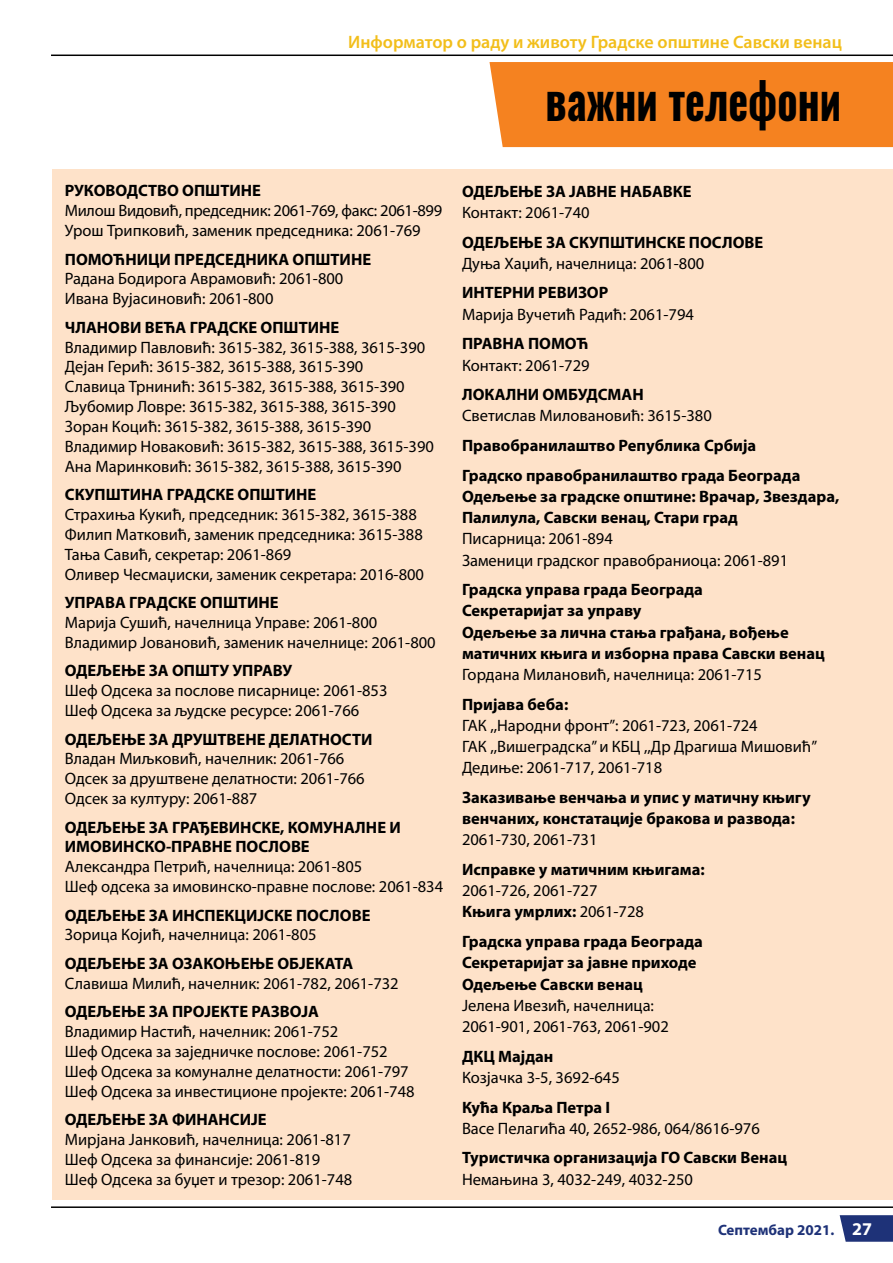
<style>
.page{position:relative;width:893px;height:1263px;background:#fff}
.page>*{position:absolute;margin:0;border:0;box-sizing:border-box;transform-origin:0 0}
.t1{font:700 50.4px "Oswald";color:#000;scale:.83 1}
.t2{font:600 18px "Myriad Pro";color:#f2be1a}
.t3{font:16.5px/20px "Myriad Pro";color:#000}
.t4{font:700 16.5px/21.1px "Myriad Pro";color:#000}
.t5{font:700 15px "Myriad Pro";color:#1e3278}
.s1{font-weight:700}
.s2{font-size:18px;color:#fff}
</style>
<div class="page">
<svg style="left:840px;top:1215px;width:53px;height:27px"></svg>
<hr style="left:51px;top:1206px;width:842px;height:2px;background:#000">
<hr style="left:51px;top:55px;width:842px;height:1px;background:#000">
<div style="left:52px;top:169px;width:841px;height:1030px;background:#fee2c9"></div>
<div style="left:489px;top:62px;width:404px;height:85px;background:#f58220"></div>
<p class="t2" style="left:348px;top:30px;width:495px">Информатор о раду и животу Градске општине Савски венац</p>
<h1 class="t1" style="left:546px;top:65px;width:358px">важни телефони</h1>
<p class="t4" style="left:65px;top:180px;width:198px">РУКОВОДСТВО ОПШТИНЕ</p>
<p class="t3" style="left:65px;top:200px;width:379px">Милош Видовић, председник: 2061-769, факс: 2061-899<br>Урош Трипковић, заменик председника: 2061-769</p>
<p class="t4" style="left:65px;top:248px;width:308px">ПОМОЋНИЦИ ПРЕДСЕДНИКА ОПШТИНЕ</p>
<p class="t3" style="left:65px;top:269px;width:280px">Радана Бодирога Аврамовић: 2061-800<br>Ивана Вујасиновић: 2061-800</p>
<p class="t4" style="left:65px;top:316px;width:276px">ЧЛАНОВИ ВЕЋА ГРАДСКЕ ОПШТИНЕ</p>
<p class="t3" style="left:65px;top:337px;width:371px">Владимир Павловић: 3615-382, 3615-388, 3615-390<br>Дејан Герић: 3615-382, 3615-388, 3615-390<br>Славица Трнинић: 3615-382, 3615-388, 3615-390<br>Љубомир Ловре: 3615-382, 3615-388, 3615-390<br>Зоран Коцић: 3615-382, 3615-388, 3615-390<br>Владимир Новаковић: 3615-382, 3615-388, 3615-390<br>Ана Маринковић: 3615-382, 3615-388, 3615-390</p>
<p class="t4" style="left:65px;top:484px;width:253px">СКУПШТИНА ГРАДСКЕ ОПШТИНЕ</p>
<p class="t3" style="left:65px;top:504px;width:361px">Страхиња Кукић, председник: 3615-382, 3615-388<br>Филип Матковић, заменик председника: 3615-388<br>Тања Савић, секретар: 2061-869<br>Оливер Чесмаџиски, заменик секретара: 2016-800</p>
<p class="t4" style="left:65px;top:591px;width:215px">УПРАВА ГРАДСКЕ ОПШТИНЕ</p>
<p class="t3" style="left:65px;top:612px;width:372px">Марија Сушић, начелница Управе: 2061-800<br>Владимир Јовановић, заменик начелнице: 2061-800</p>
<p class="t4" style="left:65px;top:660px;width:229px">ОДЕЉЕЊЕ ЗА ОПШТУ УПРАВУ</p>
<p class="t3" style="left:65px;top:680px;width:324px">Шеф Одсека за послове писарнице: 2061-853<br>Шеф Одсека за људске ресурсе: 2061-766</p>
<p class="t4" style="left:65px;top:728px;width:309px">ОДЕЉЕЊЕ ЗА ДРУШТВЕНЕ ДЕЛАТНОСТИ</p>
<p class="t3" style="left:65px;top:749px;width:301px">Владан Миљковић, начелник: 2061-766<br>Одсек за друштвене делатности: 2061-766<br>Одсек за културу: 2061-887</p>
<p class="t4" style="left:65px;top:816px;width:337px;line-height:20px">ОДЕЉЕЊЕ ЗА ГРАЂЕВИНСКЕ, КОМУНАЛНЕ И<br>ИМОВИНСКО-ПРАВНЕ ПОСЛОВЕ</p>
<p class="t3" style="left:65px;top:856px;width:380px">Александра Петрић, начелница: 2061-805<br>Шеф одсека за имовинско-правне послове: 2061-834</p>
<p class="t4" style="left:65px;top:904px;width:307px">ОДЕЉЕЊЕ ЗА ИНСПЕКЦИЈСКЕ ПОСЛОВЕ</p>
<p class="t3" style="left:65px;top:925px;width:253px">Зорица Којић, начелница: 2061-805</p>
<p class="t4" style="left:65px;top:952px;width:290px">ОДЕЉЕЊЕ ЗА ОЗАКОЊЕЊЕ ОБЈЕКАТА</p>
<p class="t3" style="left:65px;top:973px;width:335px">Славиша Милић, начелник: 2061-782, 2061-732</p>
<p class="t4" style="left:65px;top:1000px;width:256px">ОДЕЉЕЊЕ ЗА ПРОЈЕКТЕ РАЗВОЈА</p>
<p class="t3" style="left:65px;top:1021px;width:351px">Владимир Настић, начелник: 2061-752<br>Шеф Одсека за заједничке послове: 2061-752<br>Шеф Одсека за комуналне делатности: 2061-797<br>Шеф Одсека за инвестиционе пројекте: 2061-748</p>
<p class="t4" style="left:65px;top:1108px;width:203px">ОДЕЉЕЊЕ ЗА ФИНАНСИЈЕ</p>
<p class="t3" style="left:65px;top:1129px;width:289px">Мирјана Јанковић, начелница: 2061-817<br>Шеф Одсека за финансије: 2061-819<br>Шеф Одсека за буџет и трезор: 2061-748</p>
<p class="t4" style="left:462px;top:180px;width:231px">ОДЕЉЕЊЕ ЗА ЈАВНЕ НАБАВКЕ</p>
<p class="t3" style="left:462px;top:202px;width:129px">Контакт: 2061-740</p>
<p class="t4" style="left:462px;top:231px;width:303px">ОДЕЉЕЊЕ ЗА СКУПШТИНСКЕ ПОСЛОВЕ</p>
<p class="t3" style="left:462px;top:253px;width:244px">Дуња Хаџић, начелница: 2061-800</p>
<p class="t4" style="left:462px;top:282px;width:148px">ИНТЕРНИ РЕВИЗОР</p>
<p class="t3" style="left:462px;top:304px;width:233px">Марија Вучетић Радић: 2061-794</p>
<p class="t4" style="left:462px;top:333px;width:128px">ПРАВНА ПОМОЋ</p>
<p class="t3" style="left:462px;top:355px;width:129px">Контакт: 2061-729</p>
<p class="t4" style="left:462px;top:384px;width:183px">ЛОКАЛНИ ОМБУДСМАН</p>
<p class="t3" style="left:462px;top:406px;width:251px">Светислав Миловановић: 3615-380</p>
<p class="t4" style="left:462px;top:430px;width:340px;line-height:29.7px">Правобранилаштво Република Србија<br>Градско правобранилаштво града Београда</p>
<p class="t4" style="left:462px;top:485px;width:379px">Одељење за градске општине: Врачар, Звездара,<br>Палилула, Савски венац, Стари град</p>
<p class="t3" style="left:462px;top:528px;width:328px;line-height:21.1px">Писарница: 2061-894<br>Заменици градског правобраниоца: 2061-891</p>
<p class="t4" style="left:462px;top:579px;width:364px">Градска управа града Београда<br>Секретаријат за управу<br>Одељење за лична стања грађана, вођење матичних књига и изборна права Савски венац</p>
<p class="t3" style="left:462px;top:664px;width:301px">Гордана Милановић, начелница: 2061-715</p>
<p class="t4" style="left:462px;top:693px;width:108px">Пријава беба:</p>
<p class="t3" style="left:462px;top:714px;width:357px;line-height:21.1px">ГАК ,,Народни фронт”: 2061-723, 2061-724<br>ГАК ,,Вишеградска” и КБЦ ,,Др Драгиша Мишовић”<br>Дедиње: 2061-717, 2061-718</p>
<p class="t4" style="left:462px;top:786px;width:350px">Заказивање венчања и упис у матичну књигу венчаних, констатације бракова и развода:</p>
<p class="t3" style="left:462px;top:830px;width:137px">2061-730, 2061-731</p>
<p class="t4" style="left:462px;top:858px;width:244px">Исправке у матичним књигама:</p>
<p class="t3" style="left:462px;top:880px;width:184px;line-height:21.1px">2061-726, 2061-727<br><span class="s1">Књига умрлих:</span> 2061-728</p>
<p class="t4" style="left:462px;top:930px;width:242px">Градска управа града Београда<br>Секретаријат за јавне приходе<br>Одељење Савски венац</p>
<p class="t3" style="left:462px;top:994px;width:208px;line-height:21.1px">Јелена Ивезић, начелница:<br>2061-901, 2061-763, 2061-902</p>
<p class="t4" style="left:462px;top:1045px;width:93px">ДКЦ Мајдан</p>
<p class="t3" style="left:462px;top:1067px;width:159px">Козјачка 3-5, 3692-645</p>
<p class="t4" style="left:462px;top:1096px;width:150px">Кућа Краља Петра I</p>
<p class="t3" style="left:462px;top:1118px;width:299px">Васе Пелагића 40, 2652-986, 064/8616-976</p>
<p class="t4" style="left:462px;top:1147px;width:327px">Туристичка организација ГО Савски Венац</p>
<p class="t3" style="left:462px;top:1169px;width:232px">Немањина 3, 4032-249, 4032-250</p>
<p class="t5" style="left:718px;top:1220px;width:156px">Септембар 2021. <span class="s2">27</span></p>
</div>
